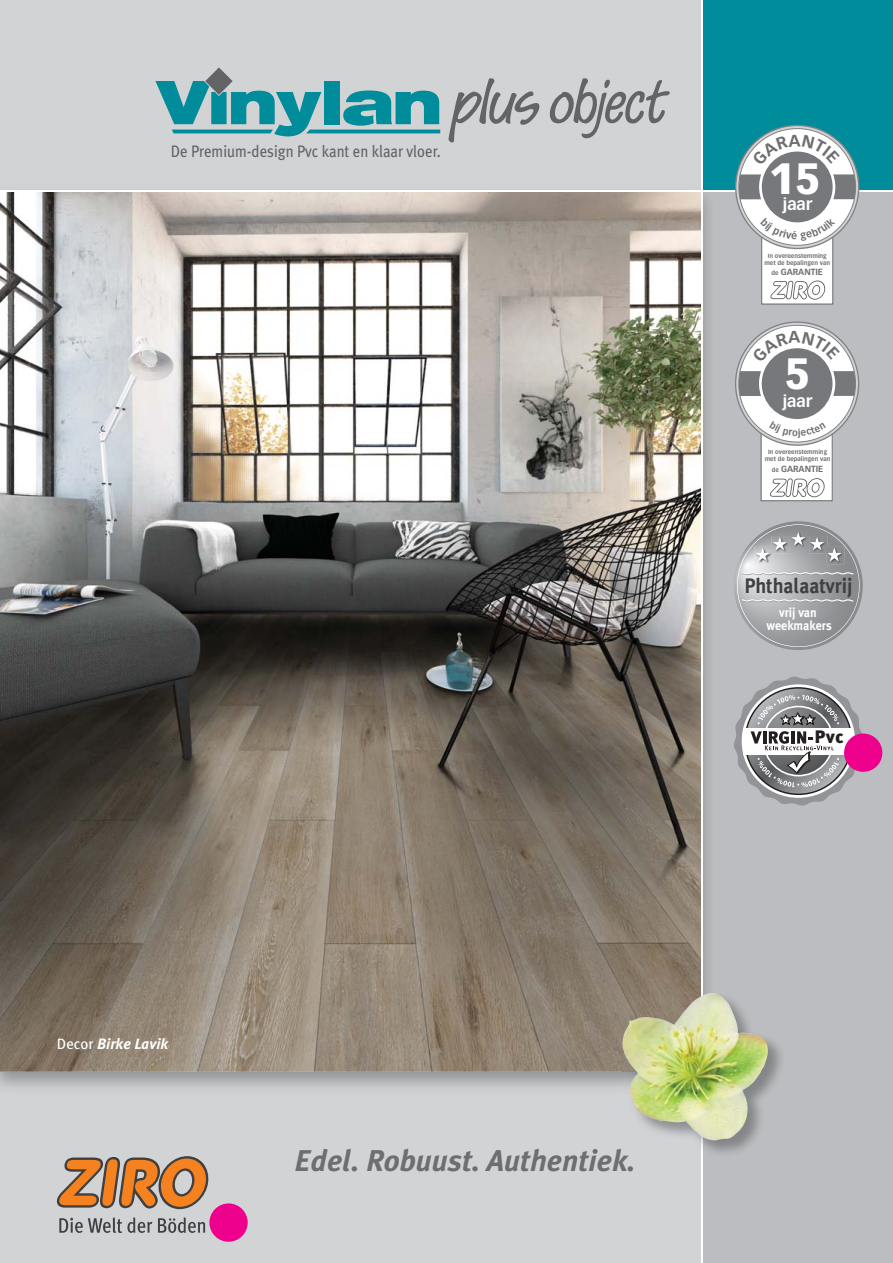
<style>
.page{position:relative;width:893px;height:1263px;background:#d1d3d4}
.page>*{position:absolute;margin:0;border:0;box-sizing:border-box;transform-origin:0 0}
.t1{font:900 43.05px "Vectora LT Std";color:#fff}
.t2{font:italic 700 30px "Meta Plus";color:#6d6e70}
.t3{font:700 21px "Meta Plus";color:#404041;scale:.92 1}
.t4{font:900 18.15px "Meta Plus";color:#231f20}
.t5{font:16.65px "Meta Plus";color:#636466;scale:.89 1}
.t6{font:700 16.2px "Vectora LT Std";color:#fff}
.t7{font:italic 700 15px "Meta Plus";color:#fff}
.t8{font:700 13.2px/12.8px "Meta Plus";color:#fff;text-align:center;scale:.92 1}
.t9{font:700 8.7px "Vectora LT Std";color:#6d6e70;scale:.96 1}
.t10{font:700 6.15px/7.4px "Vectora LT Std";color:#6d6e70;text-align:center;scale:.96 1}
.s1{font-size:6.15px}
.s2{font-weight:400;font-style:normal}
</style>
<div class="page">
<div style="left:702px;top:0;width:191px;height:191px;background:#008c9a"></div>
<div style="left:702px;top:191px;width:191px;height:1072px;background:#bbbdc0"></div>
<img style="left:0;top:190px;width:701px;height:1px">
<svg style="left:703px;top:190px;width:13px;height:1px"></svg>
<img style="left:0;top:192px;width:701px;height:879px">
<hr style="left:701px;top:0;width:2px;height:1263px;background:#fff">
<div style="left:761px;top:406px;width:71px;height:95px;background:#fff"></div>
<div style="left:761px;top:405px;width:72px;height:96px;border:1px solid #6d6e70"></div>
<svg style="left:770px;top:478px;width:55px;height:19px"></svg>
<svg style="left:736px;top:322px;width:123px;height:123px"></svg>
<div style="left:739px;top:325px;width:116px;height:117px;background:#fff;border-radius:50%"></div>
<svg style="left:738px;top:371px;width:118px;height:25px"></svg>
<div style="left:760px;top:347px;width:74px;height:73px;background:#77787b;border-radius:50%"></div>
<div style="left:759px;top:345px;width:76px;height:77px;border:3px solid #fff;border-radius:50%"></div>
<svg style="left:57px;top:1156px;width:151px;height:53px"></svg>
<svg style="left:59px;top:1217px;width:93px;height:16px"></svg>
<svg style="left:158px;top:1217px;width:47px;height:16px"></svg>
<img style="left:622px;top:992px;width:146px;height:149px">
<svg style="left:155px;top:67px;width:285px;height:69px"></svg>
<svg style="left:448px;top:78px;width:92px;height:65px"></svg>
<svg style="left:550px;top:78px;width:120px;height:60px"></svg>
<div style="left:209px;top:1203px;width:39px;height:39px;background:#ec008c;border-radius:50%"></div>
<hr style="left:0;top:191px;width:893px;height:1px;background:#fff">
<div style="left:762px;top:209px;width:71px;height:95px;background:#fff"></div>
<div style="left:761px;top:209px;width:72px;height:96px;border:1px solid #6d6e70"></div>
<svg style="left:736px;top:125px;width:123px;height:123px"></svg>
<div style="left:739px;top:129px;width:117px;height:116px;background:#fff;border-radius:50%"></div>
<svg style="left:738px;top:174px;width:118px;height:25px"></svg>
<div style="left:760px;top:150px;width:74px;height:74px;background:#77787b;border-radius:50%"></div>
<div style="left:759px;top:149px;width:76px;height:76px;border:3px solid #fff;border-radius:50%"></div>
<svg style="left:770px;top:280px;width:55px;height:20px"></svg>
<svg style="left:734px;top:521px;width:129px;height:129px"></svg>
<svg style="left:734px;top:676px;width:128px;height:130px"></svg>
<div style="left:844px;top:733px;width:38px;height:39px;background:#ec008c;border-radius:50%"></div>
<svg style="left:769px;top:421px;width:57px;height:17px"></svg>
<svg style="left:752px;top:331px;width:88px;height:31px"></svg>
<svg style="left:760px;top:217px;width:75px;height:24px"></svg>
<svg style="left:752px;top:134px;width:88px;height:31px"></svg>
<h3 class="t5" style="left:171px;top:144px;width:305px">De Premium-design Pvc kant en klaar vloer.</h3>
<h1 class="t1" style="left:769px;top:154px;width:53px">15</h1>
<h3 class="t6" style="left:783px;top:197px;width:31px">jaar</h3>
<p class="t10" style="left:764px;top:252px;width:70px">In overeenstemming met de bepalingen van</p>
<h3 class="t9" style="left:771px;top:268px;width:55px"><span class="s1">de</span> GARANTIE</h3>
<h1 class="t1" style="left:784px;top:349px;width:27px">5</h1>
<h3 class="t6" style="left:783px;top:395px;width:31px">jaar</h3>
<p class="t10" style="left:765px;top:448px;width:70px">In overeenstemming met de bepalingen van</p>
<h3 class="t9" style="left:772px;top:465px;width:55px"><span class="s1">de</span> GARANTIE</h3>
<h3 class="t3" style="left:744px;top:577px;width:119px">Phthalaatvrij</h3>
<h3 class="t8" style="left:766px;top:607px;width:73px">vrij van weekmakers</h3>
<h3 class="t4" style="left:814px;top:726px;width:31px">Pvc</h3>
<h3 class="t7" style="left:57px;top:1038px;width:113px"><span class="s2">Decor</span> Birke Lavik</h3>
<h2 class="t2" style="left:294px;top:1149px;width:343px">Edel. Robuust. Authentiek.</h2>
</div>
